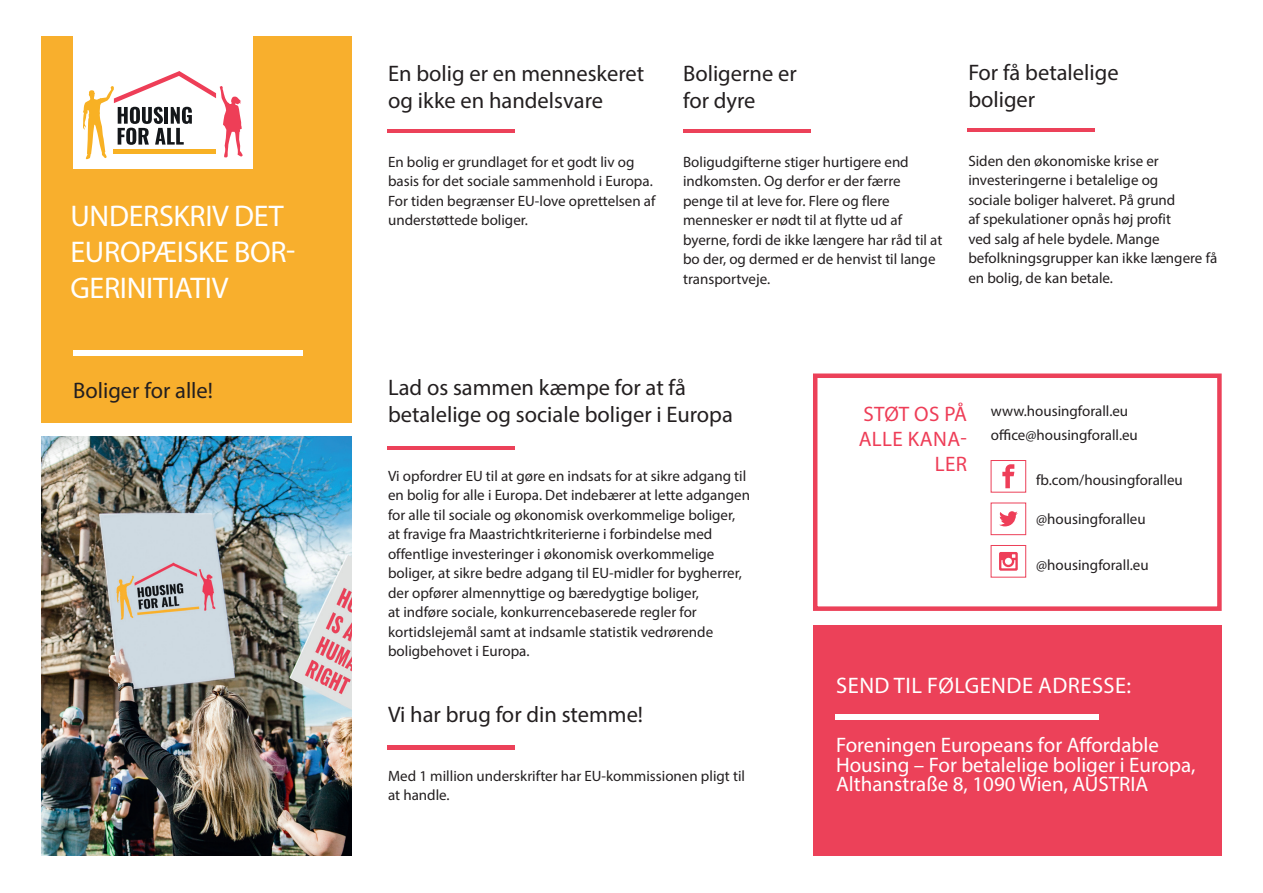
<style>
.page{position:relative;width:1263px;height:893px;background:#fff}
.page>*{position:absolute;margin:0;border:0;box-sizing:border-box;transform-origin:0 0}
.t1{font:30px/36px "Myriad Pro";letter-spacing:-.01em;color:#fff}
.Überschrift1{font:22.5px/27px "Myriad Pro";color:#231f20}
.t2{font:22.5px "Myriad Pro";letter-spacing:.02em;color:#fff}
.t3{font:21px/19.5px "Myriad Pro";color:#fff}
.Kontakt{font:21px/25.2px "Myriad Pro";letter-spacing:.02em;color:#ee3d57;text-align:right}
.Fließtext{font:15px/19.5px "Myriad Pro";color:#231f20}
</style>
<div class="page">
<div style="left:813px;top:625px;width:409px;height:230px;background:#ec4159"></div>
<div style="left:41px;top:36px;width:311px;height:387px;background:#f8af2d"></div>
<div style="left:73px;top:350px;width:230px;height:6px;background:#fff"></div>
<hr style="left:967px;top:128px;width:128px;height:3px;background:#ec4159">
<hr style="left:387px;top:129px;width:127px;height:4px;background:#ec4159">
<hr style="left:387px;top:446px;width:127px;height:4px;background:#ec4159">
<div style="left:835px;top:715px;width:264px;height:5px;background:#fff"></div>
<div style="left:813px;top:373px;width:409px;height:238px;border:4px solid #ec4159"></div>
<div style="left:991px;top:460px;width:35px;height:32px;border:1px solid #ec4159"></div>
<div style="left:991px;top:503px;width:35px;height:32px;border:1px solid #ec4159"></div>
<div style="left:991px;top:545px;width:35px;height:32px;border:1px solid #ec4159"></div>
<svg style="left:1002px;top:464px;width:12px;height:24px"></svg>
<svg style="left:999px;top:552px;width:19px;height:19px"></svg>
<svg style="left:999px;top:511px;width:19px;height:15px"></svg>
<div style="left:73px;top:21px;width:179px;height:148px;background:#fff"></div>
<svg style="left:83px;top:71px;width:160px;height:88px"></svg>
<div style="left:387px;top:745px;width:127px;height:5px;background:#ec4159"></div>
<img style="left:41px;top:436px;width:310px;height:419px">
<hr style="left:683px;top:129px;width:128px;height:4px;background:#ec4159">
<p class="t1" style="left:71px;top:197px;width:215px">UNDERSKRIV DET</p>
<p class="t1" style="left:71px;top:233px;width:226px">EUROPÆISKE BOR-<br>GERINITIATIV</p>
<p class="Überschrift1" style="left:73px;top:376px;width:141px">Boliger for alle!</p>
<p class="Überschrift1" style="left:388px;top:60px;width:258px">En bolig er en menneskeret og ikke en handelsvare</p>
<p class="Fließtext" style="left:388px;top:152px;width:269px">En bolig er grundlaget for et godt liv og basis for det sociale sammenhold i Europa.<br>For tiden begrænser EU-love oprettelsen af understøttede boliger.</p>
<p class="Überschrift1" style="left:683px;top:60px;width:115px">Boligerne er for dyre</p>
<p class="Fließtext" style="left:683px;top:152px;width:261px">Boligudgifterne stiger hurtigere end indkomsten. Og derfor er der færre penge til at leve for. Flere og flere mennesker er nødt til at flytte ud af byerne, fordi de ikke længere har råd til at bo der, og dermed er de henvist til lange transportveje.</p>
<p class="Überschrift1" style="left:968px;top:59px;width:152px">For få betalelige boliger</p>
<p class="Fließtext" style="left:968px;top:151px;width:250px">Siden den økonomiske krise er investeringerne i betalelige og<br>sociale boliger halveret. På grund<br>af spekulationer opnås høj profit<br>ved salg af hele bydele. Mange befolkningsgrupper kan ikke længere få en bolig, de kan betale.</p>
<p class="Überschrift1" style="left:388px;top:374px;width:346px">Lad os sammen kæmpe for at få betalelige og sociale boliger i Europa</p>
<p class="Fließtext" style="left:388px;top:466px;width:363px">Vi opfordrer EU til at gøre en indsats for at sikre adgang til en bolig for alle i Europa. Det indebærer at lette adgangen for alle til sociale og økonomisk overkommelige boliger, at fravige fra Maastrichtkriterierne i forbindelse med offentlige investeringer i økonomisk overkommelige boliger, at sikre bedre adgang til EU-midler for bygherrer, der opfører almennyttige og bæredygtige boliger,<br>at indføre sociale, konkurrencebaserede regler for kortidslejemål samt at indsamle statistik vedrørende boligbehovet i Europa.</p>
<p class="Überschrift1" style="left:388px;top:701px;width:257px">Vi har brug for din stemme!</p>
<p class="Fließtext" style="left:388px;top:766px;width:358px">Med 1 million underskrifter har EU-kommissionen pligt til at handle.</p>
<p class="Kontakt" style="left:859px;top:401px;width:110px">STØT OS PÅ<br>ALLE KANA-<br>LER</p>
<p class="Fließtext" style="left:991px;top:401px;width:139px">www.housingforall.eu</p>
<p class="Fließtext" style="left:991px;top:425px;width:148px">office@housingforall.eu</p>
<p class="Fließtext" style="left:1036px;top:470px;width:148px">fb.com/housingforalleu</p>
<p class="Fließtext" style="left:1036px;top:509px;width:111px">@housingforalleu</p>
<p class="Fließtext" style="left:1036px;top:555px;width:114px">@housingforall.eu</p>
<p class="t2" style="left:836px;top:671px;width:296px">SEND TIL FØLGENDE ADRESSE:</p>
<p class="t3" style="left:836px;top:735px;width:361px">Foreningen Europeans for Affordable<br>Housing – For betalelige boliger i Europa,<br>Althanstraße 8, 1090 Wien, AUSTRIA</p>
</div>
